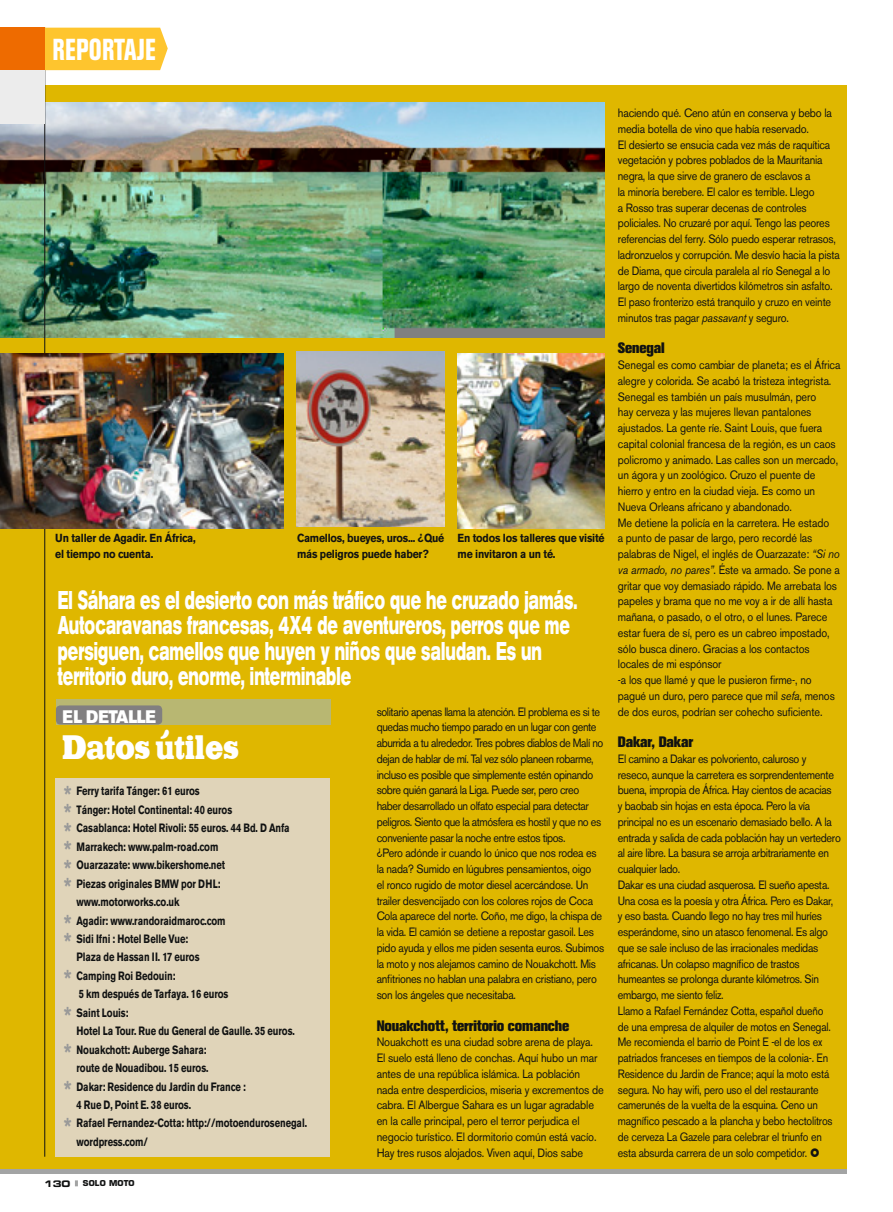
<style>
.page{position:relative;width:893px;height:1212px;background:#fff}
.page>*{position:absolute;margin:0;border:0;box-sizing:border-box;transform-origin:0 0}
._12_2_TIT_RECUADRO{font:800 33px "Egypto";letter-spacing:.01em;color:#fff;scale:.7 1}
._01_1_SECCIÓN_REPORT{font:800 condensed 30px "Akzidenz Grotesk BE";letter-spacing:.01em;color:#fff;scale:.8 1}
._06_4_TEXT_RECUADRO{font:700 28.5px "Akzidenz Grotesk BE";color:#989898;scale:.78 1}
._08_1_DESTACADO__SM{font:700 expanded 25.5px/25.5px "Akzidenz Grotesk BE";letter-spacing:.01em;color:#fff;scale:.5 1}
._11_0_ANT_TIT_REC_TE{font:18px "Akzidenz Grotesk BE Super";letter-spacing:-.01em;color:#fff;scale:.9 1}
._07_0_LADILLO__SM{font:800 15px "Akzidenz Grotesk BE";letter-spacing:-.01em;color:#111212;scale:.95 1}
._06_0_TEXTO__SM{font:12px/15.8px "Akzidenz Grotesk BE";letter-spacing:-.02em;color:#111212;scale:.9 1}
._06_4_TEXT_RECUADRO-2{font:700 12px/18.5px "Akzidenz Grotesk BE";letter-spacing:-.01em;color:#111212;scale:.78 1}
._06_0_TEXTO__SM-2{font:12px/15.8px "Akzidenz Grotesk BE";letter-spacing:-.02em;color:#111212;scale:.91 1}
._06_0_TEXTO__SM-3{font:12px/15.8px "Akzidenz Grotesk BE";letter-spacing:-.02em;color:#111212;scale:.88 1}
._06_0_TEXTO__SM-4{font:12px/15.8px "Akzidenz Grotesk BE";letter-spacing:-.04em;color:#111212;scale:.9 1}
._09_0_PIE_DE_FOTO__S{font:700 11.7px/15.8px "Akzidenz Grotesk BE";letter-spacing:-.02em;color:#111212;scale:.9 1}
.t1{font:9px "Eurostile Bold Extended Two";color:#111212}
.t2{font:700 7.95px "Eurostile";letter-spacing:.02em;color:#111212}
.s1{font-style:italic}
</style>
<div class="page">
<div style="left:0;top:86px;width:846px;height:1083px;background:#dfb700"></div>
<div style="left:56px;top:699px;width:274px;height:25px;background:#b8b772"></div>
<div style="left:56px;top:705px;width:106px;height:19px;background:#817f80;border-radius:4px"></div>
<div style="left:55px;top:778px;width:275px;height:379px;background:#e0d4b9"></div>
<img style="left:0;top:102px;width:604px;height:236px">
<img style="left:296px;top:352px;width:148px;height:175px">
<img style="left:457px;top:353px;width:147px;height:175px">
<svg style="left:75px;top:1180px;width:3px;height:7px"></svg>
<hr style="left:44px;top:28px;width:1px;height:1129px;background:#111212">
<div style="left:45px;top:28px;width:123px;height:42px;background:#fec52e"></div>
<div style="left:0;top:28px;width:44px;height:96px;background:#ececec"></div>
<div style="left:0;top:28px;width:44px;height:42px;background:#ee6b00"></div>
<div style="left:0;top:1169px;width:846px;height:5px;background:#a3a4a4"></div>
<img style="left:0;top:353px;width:284px;height:175px">
<p class="_01_1_SECCIÓN_REPORT" style="left:53px;top:32px;width:130px">REPORTAJE</p>
<p class="_09_0_PIE_DE_FOTO__S" style="left:55px;top:530px;width:158px">Un taller de Agadir. En África, el tiempo no cuenta.</p>
<p class="_09_0_PIE_DE_FOTO__S" style="left:297px;top:530px;width:165px">Camellos, bueyes, uros... ¿Qué más peligros puede haber?</p>
<p class="_09_0_PIE_DE_FOTO__S" style="left:457px;top:530px;width:165px">En todos los talleres que visité me invitaron a un té.</p>
<p class="_08_1_DESTACADO__SM" style="left:58px;top:587px;width:1041px">El Sáhara es el desierto con más tráfico que he cruzado jamás.<br>Autocaravanas francesas, 4X4 de aventureros, perros que me persiguen, camellos que huyen y niños que saludan. Es un territorio duro, enorme, interminable</p>
<p class="_11_0_ANT_TIT_REC_TE" style="left:62px;top:706px;width:106px">EL DETALLE</p>
<p class="_12_2_TIT_RECUADRO" style="left:62px;top:723px;width:253px">Datos útiles</p>
<p class="_06_4_TEXT_RECUADRO" style="left:64px;top:779px;width:12px">*</p>
<p class="_06_4_TEXT_RECUADRO-2" style="left:77px;top:782px;width:159px">Ferry tarifa Tánger: 61 euros</p>
<p class="_06_4_TEXT_RECUADRO" style="left:64px;top:798px;width:12px">*</p>
<p class="_06_4_TEXT_RECUADRO-2" style="left:77px;top:800px;width:201px">Tánger: Hotel Continental: 40 euros</p>
<p class="_06_4_TEXT_RECUADRO" style="left:64px;top:816px;width:12px">*</p>
<p class="_06_4_TEXT_RECUADRO-2" style="left:77px;top:819px;width:275px">Casablanca: Hotel Rivoli: 55 euros. 44 Bd. D Anfa</p>
<p class="_06_4_TEXT_RECUADRO" style="left:64px;top:835px;width:12px">*</p>
<p class="_06_4_TEXT_RECUADRO-2" style="left:77px;top:837px;width:183px">Marrakech: www.palm-road.com</p>
<p class="_06_4_TEXT_RECUADRO" style="left:64px;top:853px;width:12px">*</p>
<p class="_06_4_TEXT_RECUADRO-2" style="left:77px;top:856px;width:192px">Ouarzazate: www.bikershome.net</p>
<p class="_06_4_TEXT_RECUADRO" style="left:64px;top:872px;width:12px">*</p>
<p class="_06_4_TEXT_RECUADRO-2" style="left:77px;top:874px;width:186px">Piezas originales BMW por DHL: www.motorworks.co.uk</p>
<p class="_06_4_TEXT_RECUADRO" style="left:64px;top:908px;width:12px">*</p>
<p class="_06_4_TEXT_RECUADRO-2" style="left:77px;top:911px;width:193px">Agadir: www.randoraidmaroc.com</p>
<p class="_06_4_TEXT_RECUADRO" style="left:64px;top:927px;width:12px">*</p>
<p class="_06_4_TEXT_RECUADRO-2" style="left:77px;top:930px;width:159px">Sidi Ifni : Hotel Belle Vue:<br>Plaza de Hassan II. 17 euros</p>
<p class="_06_4_TEXT_RECUADRO" style="left:64px;top:964px;width:12px">*</p>
<p class="_06_4_TEXT_RECUADRO-2" style="left:77px;top:966px;width:196px">Camping Roi Bedouin:<br>5 km después de Tarfaya. 16 euros</p>
<p class="_06_4_TEXT_RECUADRO" style="left:64px;top:1001px;width:12px">*</p>
<p class="_06_4_TEXT_RECUADRO-2" style="left:77px;top:1003px;width:281px">Saint Louis:<br>Hotel La Tour. Rue du General de Gaulle. 35 euros.</p>
<p class="_06_4_TEXT_RECUADRO" style="left:64px;top:1038px;width:12px">*</p>
<p class="_06_4_TEXT_RECUADRO-2" style="left:77px;top:1040px;width:171px">Nouakchott: Auberge Sahara: route de Nouadibou. 15 euros.</p>
<p class="_06_4_TEXT_RECUADRO" style="left:64px;top:1074px;width:12px">*</p>
<p class="_06_4_TEXT_RECUADRO-2" style="left:77px;top:1077px;width:218px">Dakar: Residence du Jardin du France :<br>4 Rue D, Point E. 38 euros.</p>
<p class="_06_4_TEXT_RECUADRO" style="left:64px;top:1111px;width:12px">*</p>
<p class="_06_4_TEXT_RECUADRO-2" style="left:77px;top:1114px;width:297px">Rafael Fernandez-Cotta: http://motoendurosenegal. wordpress.com/</p>
<p class="_06_0_TEXTO__SM-4" style="left:377px;top:703px;width:253px">solitario apenas llama la atención. El problema es si te quedas mucho tiempo parado en un lugar con gente aburrida a tu alrededor. Tres pobres diablos de Malí no dejan de hablar de mí. Tal vez sólo planeen robarme, incluso es posible que simplemente estén opinando sobre quién ganará la Liga. Puede ser, pero creo haber desarrollado un olfato especial para detectar peligros. Siento que la atmósfera es hostil y que no es conveniente pasar la noche entre estos tipos.</p>
<p class="_06_0_TEXTO__SM" style="left:377px;top:845px;width:254px">¿Pero adónde ir cuando lo único que nos rodea es la nada? Sumido en lúgubres pensamientos, oigo<br>el ronco rugido de motor diesel acercándose. Un trailer desvencijado con los colores rojos de Coca Cola aparece del norte. Coño, me digo, la chispa de la vida. El camión se detiene a repostar gasoil. Les pido ayuda y ellos me piden sesenta euros. Subimos la moto y nos alejamos camino de Nouakchott. Mis anfitriones no hablan una palabra en cristiano, pero son los ángeles que necesitaba.</p>
<p class="_07_0_LADILLO__SM" style="left:377px;top:1017px;width:204px">Nouakchott, territorio comanche</p>
<p class="_06_0_TEXTO__SM-2" style="left:377px;top:1034px;width:251px">Nouakchott es una ciudad sobre arena de playa.<br>El suelo está lleno de conchas. Aquí hubo un mar antes de una república islámica. La población nada entre desperdicios, miseria y excrementos de cabra. El Albergue Sahara es un lugar agradable en la calle principal, pero el terror perjudica el negocio turístico. El dormitorio común está vacío.<br>Hay tres rusos alojados. Viven aquí, Dios sabe</p>
<p class="t1" style="left:44px;top:1177px;width:28px">130</p>
<p class="t2" style="left:83px;top:1178px;width:53px">SOLO MOTO</p>
<p class="_06_0_TEXTO__SM-2" style="left:618px;top:105px;width:237px">haciendo qué. Ceno atún en conserva y bebo la media botella de vino que había reservado.</p>
<p class="_06_0_TEXTO__SM" style="left:618px;top:136px;width:248px">El desierto se ensucia cada vez más de raquítica vegetación y pobres poblados de la Mauritania negra, la que sirve de granero de esclavos a<br>la minoría berebere. El calor es terrible. Llego<br>a Rosso tras superar decenas de controles policiales. No cruzaré por aquí. Tengo las peores referencias del ferry. Sólo puedo esperar retrasos, ladronzuelos y corrupción. Me desvío hacia la pista de Diama, que circula paralela al río Senegal a lo largo de noventa divertidos kilómetros sin asfalto.<br>El paso fronterizo está tranquilo y cruzo en veinte minutos tras pagar <span class="s1">passavant</span> y seguro.</p>
<p class="_07_0_LADILLO__SM" style="left:618px;top:339px;width:51px">Senegal</p>
<p class="_06_0_TEXTO__SM" style="left:618px;top:357px;width:249px">Senegal es como cambiar de planeta; es el África alegre y colorida. Se acabó la tristeza integrista.<br>Senegal es también un país musulmán, pero<br>hay cerveza y las mujeres llevan pantalones ajustados. La gente ríe. Saint Louis, que fuera capital colonial francesa de la región, es un caos policromo y animado. Las calles son un mercado, un ágora y un zoológico. Cruzo el puente de hierro y entro en la ciudad vieja. Es como un Nueva Orleans africano y abandonado.</p>
<p class="_06_0_TEXTO__SM" style="left:618px;top:514px;width:248px">Me detiene la policía en la carretera. He estado<br>a punto de pasar de largo, pero recordé las palabras de Nigel, el inglés de Ouarzazate: <span class="s1">“Si no va armado, no pares”</span>. Éste va armado. Se pone a gritar que voy demasiado rápido. Me arrebata los papeles y brama que no me voy a ir de allí hasta mañana, o pasado, o el otro, o el lunes. Parece estar fuera de sí, pero es un cabreo impostado, sólo busca dinero. Gracias a los contactos locales de mi espónsor</p>
<p class="_06_0_TEXTO__SM" style="left:618px;top:672px;width:243px">-a los que llamé y que le pusieron firme-, no pagué un duro, pero parece que mil <span class="s1">sefa</span>, menos de dos euros, podrían ser cohecho suficiente.</p>
<p class="_07_0_LADILLO__SM" style="left:618px;top:733px;width:81px">Dakar, Dakar</p>
<p class="_06_0_TEXTO__SM" style="left:618px;top:751px;width:249px">El camino a Dakar es polvoriento, caluroso y reseco, aunque la carretera es sorprendentemente buena, impropia de África. Hay cientos de acacias<br>y baobab sin hojas en esta época. Pero la vía principal no es un escenario demasiado bello. A la entrada y salida de cada población hay un vertedero al aire libre. La basura se arroja arbitrariamente en cualquier lado.</p>
<p class="_06_0_TEXTO__SM" style="left:618px;top:877px;width:241px">Dakar es una ciudad asquerosa. El sueño apesta.<br>Una cosa es la poesía y otra África. Pero es Dakar, y eso basta. Cuando llego no hay tres mil huríes esperándome, sino un atasco fenomenal. Es algo que se sale incluso de las irracionales medidas africanas. Un colapso magnífico de trastos humeantes se prolonga durante kilómetros. Sin embargo, me siento feliz.</p>
<p class="_06_0_TEXTO__SM-3" style="left:618px;top:1003px;width:245px">Llamo a Rafael Fernández Cotta, español dueño de una empresa de alquiler de motos en Senegal.<br>Me recomienda el barrio de Point E -el de los ex patriados franceses en tiempos de la colonia-. En Residence du Jardin de France; aquí la moto está segura. No hay wifi, pero uso el del restaurante camerunés de la vuelta de la esquina. Ceno un magnífico pescado a la plancha y bebo hectolitros de cerveza La Gazele para celebrar el triunfo en esta absurda carrera de un solo competidor.</p>
</div>
